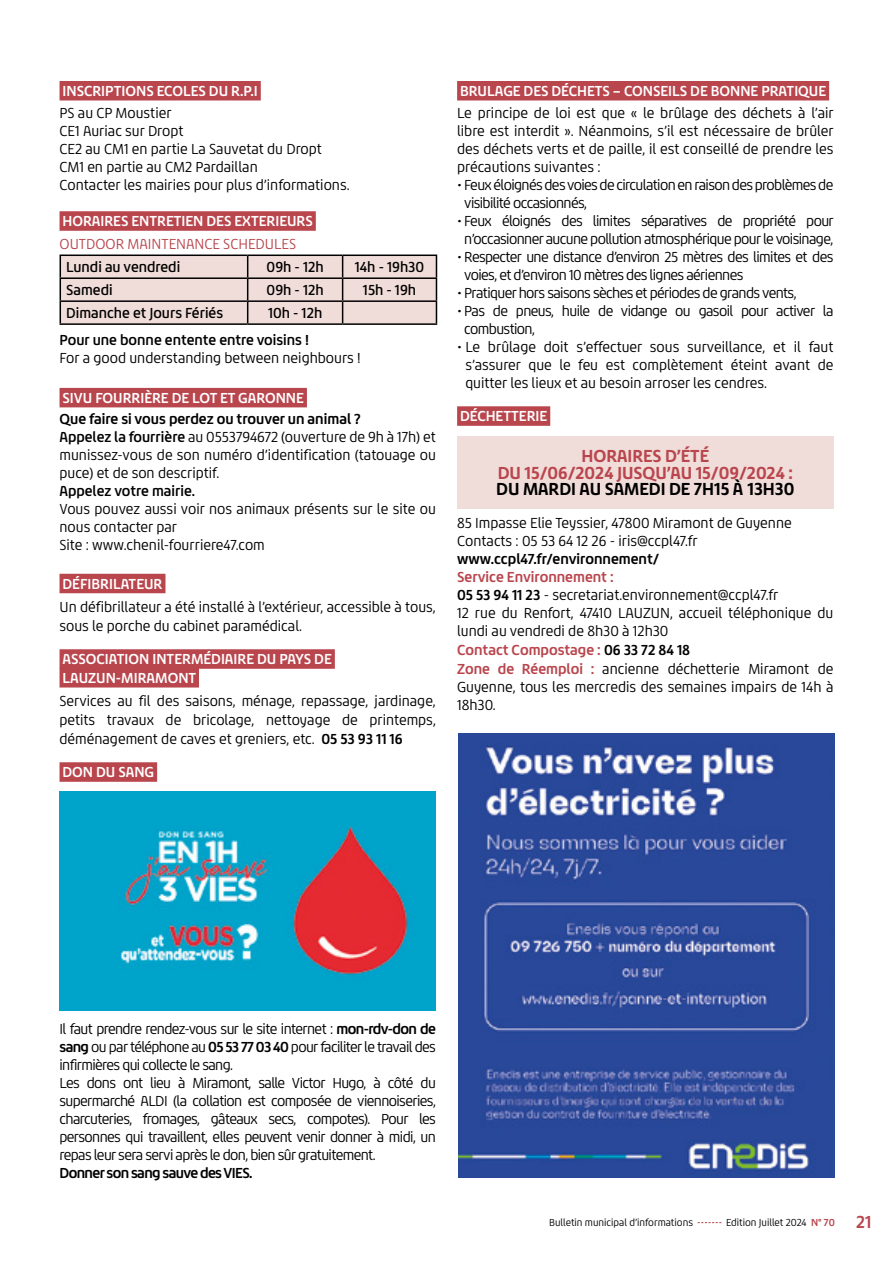
<style>
.page{position:relative;width:893px;height:1263px;background:#fff}
.page>*{position:absolute;margin:0;border:0;box-sizing:border-box;transform-origin:0 0}
.t1{font:18px/16.5px "Chypre Nor Ex B";color:#b9454d;text-align:center}
.t2{font:18px "Chypre Nor Ex B";color:#000}
.t3{font:15px/18px "Chypre Nor Reg";letter-spacing:-.025em;color:#000;text-align:justify}
.t4{font:15px/18px "Chypre Nor Reg";color:#000}
.t5{font:15px/18.8px "Chypre Nor Bol";color:#fff}
.t6{font:15px "Chypre Nor Med";color:#000}
.t7{font:15px "Chypre Nor Bol";color:#000}
.t8{font:15px "Chypre Nor Dem";color:#000}
.t9{font:15px "Chypre Nor Bol";color:#b9454d}
.t10{font:15px "Chypre Nor Reg";color:#b9454d}
.t11{font:15px "Chypre Nor Bol";letter-spacing:-.04em;color:#000}
.t12{font:10.5px "Chypre Nor Reg";color:#000}
.s1{font-family:"Chypre Nor Dem"}
.s2{font-family:"Chypre Nor Bol"}
.s3{color:#000}
.s4{font-family:"Chypre Nor Bol";color:#b9454d}
.s5{font-family:"Chypre Nor Bol";font-size:18px;color:#b9454d}
</style>
<div class="page">
<svg style="left:698px;top:1222px;width:23px;height:1px"></svg>
<div style="left:457px;top:81px;width:372px;height:19px;background:#b9454d"></div>
<img style="left:459px;top:733px;width:376px;height:445px">
<div style="left:457px;top:406px;width:93px;height:20px;background:#b9454d"></div>
<div style="left:457px;top:436px;width:376px;height:72px;background:#f0dcd8"></div>
<div style="left:60px;top:388px;width:247px;height:19px;background:#b9454d"></div>
<div style="left:60px;top:574px;width:105px;height:19px;background:#b9454d"></div>
<div style="left:60px;top:649px;width:275px;height:20px;background:#b9454d"></div>
<div style="left:60px;top:668px;width:139px;height:19px;background:#b9454d"></div>
<div style="left:60px;top:762px;width:97px;height:20px;background:#b9454d"></div>
<img style="left:60px;top:791px;width:376px;height:220px">
<div style="left:60px;top:81px;width:201px;height:19px;background:#b9454d"></div>
<div style="left:60px;top:211px;width:256px;height:20px;background:#b9454d"></div>
<hr style="left:60px;top:254px;width:188px;height:2px;background:#000">
<hr style="left:248px;top:254px;width:95px;height:2px;background:#000">
<hr style="left:343px;top:254px;width:94px;height:2px;background:#000">
<svg style="left:60px;top:255px;width:377px;height:68px;background:#decbc8"></svg>
<hr style="left:60px;top:323px;width:188px;height:2px;background:#000">
<hr style="left:248px;top:323px;width:95px;height:2px;background:#000">
<hr style="left:343px;top:323px;width:94px;height:2px;background:#000">
<p class="t5" style="left:63px;top:82px;width:197px">INSCRIPTIONS ECOLES DU R.P.I</p>
<p class="t4" style="left:60px;top:104px;width:292px">PS au CP Moustier<br>CE1 Auriac sur Dropt<br>CE2 au CM1 en partie La Sauvetat du Dropt<br>CM1 en partie au CM2 Pardaillan<br>Contacter les mairies pour plus d’informations.</p>
<p class="t5" style="left:63px;top:212px;width:252px">HORAIRES ENTRETIEN DES EXTERIEURS</p>
<p class="t10" style="left:60px;top:235px;width:238px">OUTDOOR MAINTENANCE SCHEDULES</p>
<p class="t6" style="left:66px;top:258px;width:115px">Lundi au vendredi</p>
<p class="t6" style="left:267px;top:258px;width:59px">09h - 12h</p>
<p class="t6" style="left:355px;top:258px;width:71px">14h - 19h30</p>
<p class="t6" style="left:66px;top:281px;width:48px">Samedi</p>
<p class="t6" style="left:267px;top:281px;width:59px">09h - 12h</p>
<p class="t6" style="left:363px;top:281px;width:55px">15h - 19h</p>
<p class="t6" style="left:66px;top:304px;width:158px">Dimanche et Jours Fériés</p>
<p class="t6" style="left:268px;top:304px;width:56px">10h - 12h</p>
<p class="t8" style="left:60px;top:332px;width:251px">Pour une bonne entente entre voisins !</p>
<p class="t4" style="left:60px;top:349px;width:303px">For a good understanding between neighbours !</p>
<p class="t5" style="left:63px;top:388px;width:243px">SIVU FOURRIÈRE DE LOT ET GARONNE</p>
<p class="t7" style="left:60px;top:410px;width:303px">Que faire si vous perdez ou trouver un animal ?</p>
<p class="t3" style="left:60px;top:428px;width:378px"><span class="s1">Appelez la fourrière</span> au 0553794672 (ouverture de 9h à 17h) et munissez-vous de son numéro d’identification (tatouage ou puce) et de son descriptif.</p>
<p class="t8" style="left:60px;top:482px;width:137px">Appelez votre mairie.</p>
<p class="t4" style="left:60px;top:500px;width:378px">Vous pouvez aussi voir nos animaux présents sur le site ou nous contacter par<br>Site : www.chenil-fourriere47.com</p>
<p class="t5" style="left:63px;top:574px;width:101px">DÉFIBRILATEUR</p>
<p class="t4" style="left:60px;top:597px;width:378px;line-height:18.8px">Un défibrillateur a été installé à l’extérieur, accessible à tous, sous le porche du cabinet paramédical.</p>
<p class="t5" style="left:63px;top:650px;width:271px">ASSOCIATION INTERMÉDIAIRE DU PAYS DE<br>LAUZUN-MIRAMONT</p>
<p class="t3" style="left:60px;top:692px;width:378px;line-height:18.8px">Services au fil des saisons, ménage, repassage, jardinage, petits travaux de bricolage, nettoyage de printemps, déménagement de caves et greniers, etc. <span class="s2">05 53 93 11 16</span></p>
<p class="t5" style="left:63px;top:763px;width:93px">DON DU SANG</p>
<p class="t5" style="left:460px;top:82px;width:367px">BRULAGE DES DÉCHETS – CONSEILS DE BONNE PRATIQUE</p>
<p class="t3" style="left:457px;top:104px;width:378px">Le principe de loi est que « le brûlage des déchets à l’air libre est interdit ». Néanmoins, s’il est nécessaire de brûler des déchets verts et de paille, il est conseillé de prendre les précautions suivantes :</p>
<p class="t3" style="left:464px;top:176px;width:371px;text-indent:-7px">• Feux éloignés des voies de circulation en raison des problèmes de visibilité occasionnés,</p>
<p class="t3" style="left:457px;top:212px;width:378px;text-align:center">• Feux éloignés des limites séparatives de propriété pour n’occasionner aucune pollution atmosphérique pour le voisinage,</p>
<p class="t3" style="left:464px;top:248px;width:371px;text-indent:-7px">• Respecter une distance d’environ 25 mètres des limites et des voies, et d’environ 10 mètres des lignes aériennes</p>
<p class="t3" style="left:457px;top:284px;width:341px">• Pratiquer hors saisons sèches et périodes de grands vents,</p>
<p class="t3" style="left:464px;top:302px;width:371px;text-indent:-7px">• Pas de pneus, huile de vidange ou gasoil pour activer la combustion,</p>
<p class="t3" style="left:465px;top:338px;width:370px;text-indent:-8px">• Le brûlage doit s’effectuer sous surveillance, et il faut s’assurer que le feu est complètement éteint avant de quitter les lieux et au besoin arroser les cendres.</p>
<p class="t5" style="left:460px;top:407px;width:89px">DÉCHETTERIE</p>
<p class="t1" style="left:498px;top:448px;width:297px">HORAIRES D’ÉTÉ<br>DU 15/06/2024 JUSQU’AU 15/09/2024 :</p>
<p class="t2" style="left:496px;top:479px;width:300px">DU MARDI AU SAMEDI DE 7H15 À 13H30</p>
<p class="t4" style="left:457px;top:514px;width:336px">85 Impasse Elie Teyssier, 47800 Miramont de Guyenne<br>Contacts : 05 53 64 12 26 - iris@ccpl47.fr</p>
<p class="t7" style="left:457px;top:550px;width:204px">www.ccpl47.fr/environnement/</p>
<p class="t9" style="left:457px;top:568px;width:158px">Service Environnement :</p>
<p class="t4" style="left:457px;top:586px;width:378px"><span class="s2">05 53 94 11 23</span> - secretariat.environnement@ccpl47.fr<br>12 rue du Renfort, 47410 LAUZUN, accueil téléphonique du lundi au vendredi de 8h30 à 12h30</p>
<p class="t9" style="left:457px;top:641px;width:235px">Contact Compostage : <span class="s3">06 33 72 84 18</span></p>
<p class="t3" style="left:457px;top:660px;width:378px"><span class="s4">Zone de Réemploi :</span> ancienne déchetterie Miramont de Guyenne, tous les mercredis des semaines impairs de 14h à 18h30.</p>
<p class="t3" style="left:60px;top:1019px;width:378px;text-align:left">Il faut prendre rendez-vous sur le site internet : <span class="s2">mon-rdv-don de sang</span> ou par téléphone au <span class="s2">05 53 77 03 40</span> pour faciliter le travail des infirmières qui collecte le sang.<br>Les dons ont lieu à Miramont, salle Victor Hugo, à côté du supermarché ALDI (la collation est composée de viennoiseries, charcuteries, fromages, gâteaux secs, compotes). Pour les personnes qui travaillent, elles peuvent venir donner à midi, un repas leur sera servi après le don, bien sûr gratuitement.</p>
<p class="t11" style="left:60px;top:1164px;width:195px">Donner son sang sauve des VIES.</p>
<p class="t12" style="left:549px;top:1216px;width:145px">Bulletin municipal d’informations</p>
<p class="t12" style="left:726px;top:1216px;width:147px">Edition Juillet 2024 <span class="s4">N° 70</span> <span class="s5">21</span></p>
</div>
